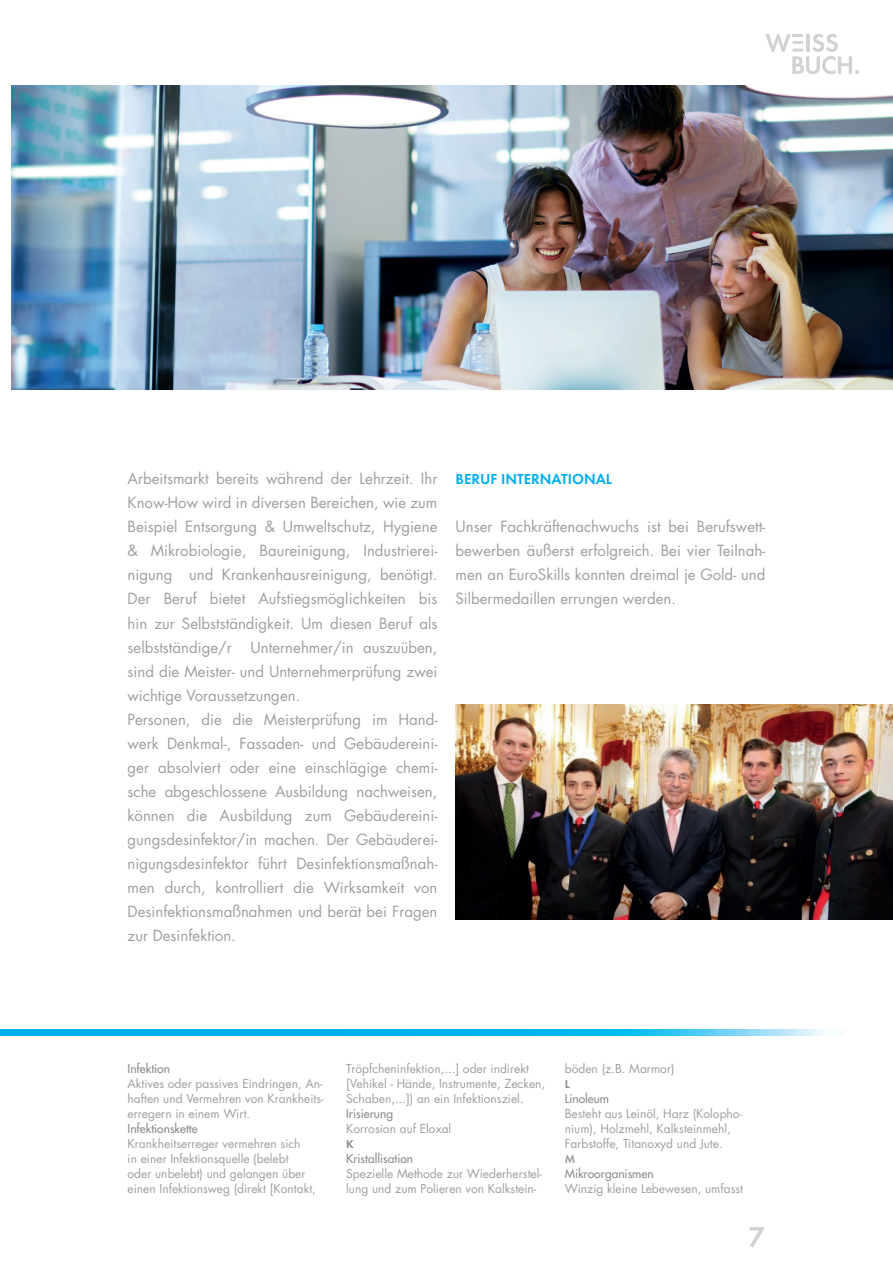
<style>
.page{position:relative;width:893px;height:1263px;background:#fff}
.page>*{position:absolute;margin:0;border:0;box-sizing:border-box;transform-origin:0 0}
.t1{font:600 30px "Futura";color:#d1d2d4}
.t2{font:15px/24px "Futura";color:#9d9fa2;text-align:justify}
.t3{font:600 15px "Futura";color:#00aeef}
.t4{font:12px/15px "Futura";color:#9d9fa2}
.t5{font:12px "Futura";color:#8b8d90}
.t6{font:600 12px "Futura";color:#8b8d90}
.t7{font:600 12px "Futura";color:#9d9fa2}
</style>
<div class="page">
<svg style="left:765px;top:34px;width:94px;height:40px"></svg>
<svg style="left:0;top:1029px;width:822px;height:6px;background:#1ab8f0"></svg>
<img style="left:11px;top:86px;width:882px;height:303px">
<img style="left:455px;top:704px;width:438px;height:215px">
<p class="t2" style="left:128px;top:467px;width:311px">Arbeitsmarkt bereits während der Lehrzeit. Ihr Know-How wird in diversen Bereichen, wie zum Beispiel Entsorgung &amp; Umweltschutz, Hygiene &amp; Mikrobiologie, Baureinigung, Industrierei&shy;nigung und Krankenhausreinigung, benötigt.<br>Der Beruf bietet Aufstiegsmöglichkeiten bis hin zur Selbstständigkeit. Um diesen Beruf als selbstständige/r</p>
<p class="t2" style="left:128px;top:635px;width:311px;text-align:left;text-indent:123px">Unternehmer/in auszuüben, sind die Meister- und Unternehmerprüfung zwei wichtige Voraussetzungen.<br>Personen, die die Meisterprüfung im Hand&shy;werk Denkmal-, Fassaden- und Gebäudereini&shy;ger absolviert oder eine einschlägige chemi&shy;sche abgeschlossene Ausbildung nachweisen, können die Ausbildung zum Gebäudereini&shy;gungsdesinfektor/in machen. Der Gebäuderei&shy;nigungsdesinfektor führt Desinfektionsmaßnah&shy;men durch, kontrolliert die Wirksamkeit von Desinfektionsmaßnahmen und berät bei Fragen zur Desinfektion.</p>
<p class="t3" style="left:455px;top:470px;width:158px">BERUF INTERNATIONAL</p>
<p class="t2" style="left:455px;top:514px;width:311px">Unser Fachkräftenachwuchs ist bei Berufswett&shy;bewerben äußerst erfolgreich. Bei vier Teilnah&shy;men an EuroSkills konnten dreimal je Gold- und Silbermedaillen errungen werden.</p>
<p class="t5" style="left:128px;top:1061px;width:44px">Infektion</p>
<p class="t4" style="left:128px;top:1076px;width:198px;text-align:justify">Aktives oder passives Eindringen, An&shy;haften und Vermehren von Krankheits&shy;erregern in einem Wirt.</p>
<p class="t5" style="left:128px;top:1121px;width:72px">Infektionskette</p>
<p class="t4" style="left:128px;top:1136px;width:190px">Krankheitserreger vermehren sich<br>in einer Infektionsquelle (belebt<br>oder unbelebt) und gelangen über einen Infektionsweg (direkt [Kontakt,</p>
<p class="t4" style="left:346px;top:1061px;width:201px">Tröpfcheninfektion,...] oder indirekt [Vehikel - Hände, Instrumente, Zecken,<br>Schaben,...]) an ein Infektionsziel.</p>
<p class="t5" style="left:346px;top:1106px;width:48px">Irisierung</p>
<p class="t4" style="left:346px;top:1121px;width:107px">Korrosion auf Eloxal</p>
<p class="t6" style="left:346px;top:1137px;width:9px">K</p>
<p class="t5" style="left:346px;top:1151px;width:68px">Kristallisation</p>
<p class="t4" style="left:346px;top:1166px;width:197px">Spezielle Methode zur Wiederherstel&shy;lung und zum Polieren von Kalkstein-</p>
<p class="t4" style="left:565px;top:1061px;width:111px">böden (z.B. Marmor)</p>
<p class="t6" style="left:565px;top:1077px;width:7px">L</p>
<p class="t5" style="left:565px;top:1091px;width:46px">Linoleum</p>
<p class="t4" style="left:565px;top:1106px;width:179px">Besteht aus Leinöl, Harz (Kolopho&shy;nium), Holzmehl, Kalksteinmehl,<br>Farbstoffe, Titanoxyd und Jute.</p>
<p class="t7" style="left:565px;top:1152px;width:12px">M</p>
<p class="t5" style="left:565px;top:1166px;width:90px">Mikroorganismen</p>
<p class="t4" style="left:565px;top:1181px;width:180px">Winzig kleine Lebewesen, umfasst</p>
<h1 class="t1" style="left:748px;top:1219px;width:19px">7</h1>
</div>
